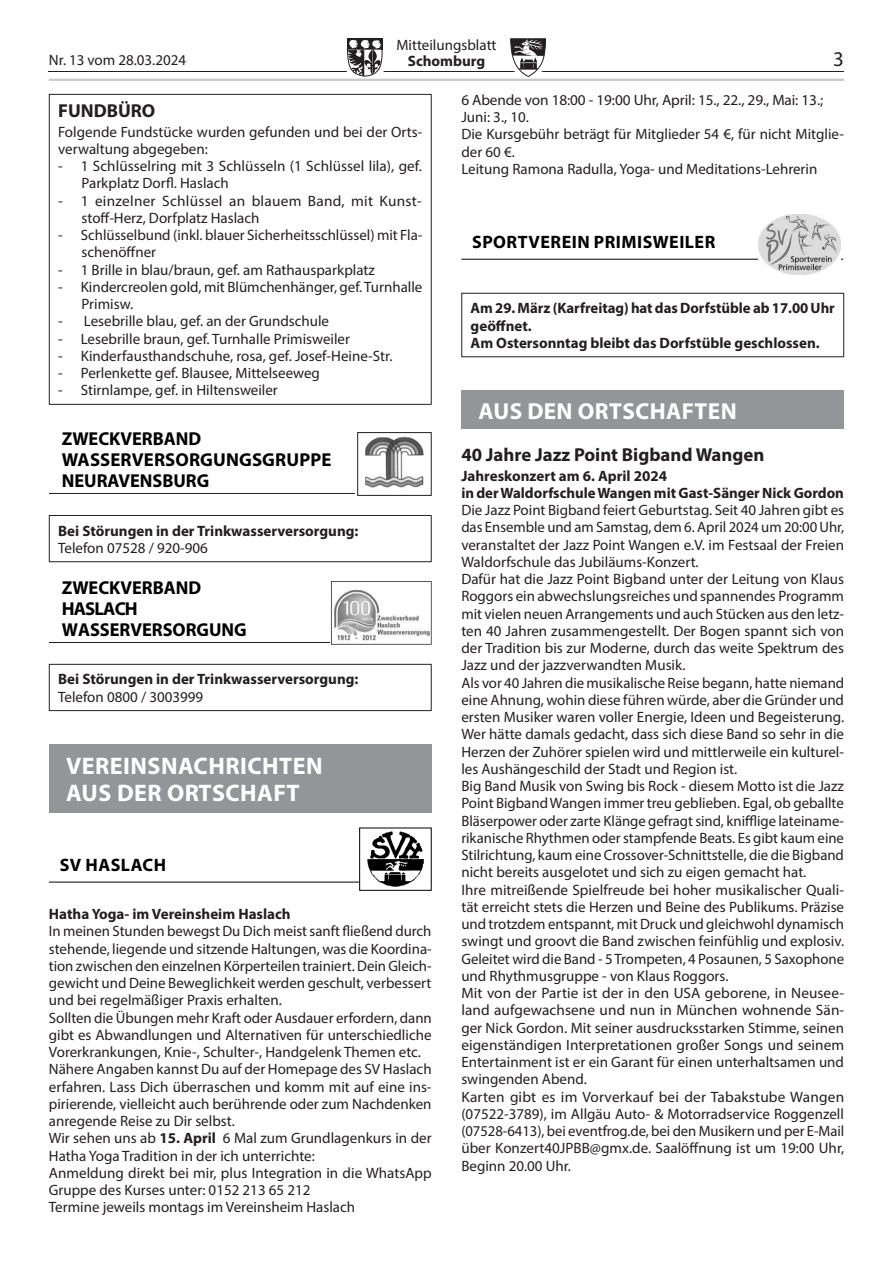
<style>
.page{position:relative;width:893px;height:1263px;background:#fff}
.page>*{position:absolute;margin:0;border:0;box-sizing:border-box;transform-origin:0 0}
.t1{font:700 24px/27px "Myriad Pro";letter-spacing:.02em;color:#fff}
.t2{font:700 23.25px "Myriad Pro";letter-spacing:.02em;color:#fff}
.t3{font:21px "Myriad Pro";color:#231f20}
.t4{font:700 18.75px/21px "Myriad Pro";color:#000}
.t5{font:700 18.75px "Myriad Pro";color:#231f20}
.t6{font:700 18px "Myriad Pro";letter-spacing:.025em;color:#000}
.t7{font:15px/17.2px "Myriad Pro";color:#231f20}
.t8{font:700 15px/17.2px "Myriad Pro";color:#231f20}
.s1{font-weight:700}
</style>
<div class="page">
<hr style="left:49px;top:71px;width:795px;height:1px;background:#231f20">
<svg style="left:347px;top:38px;width:36px;height:39px"></svg>
<svg style="left:510px;top:38px;width:36px;height:39px"></svg>
<hr style="left:49px;top:79px;width:795px;height:2px;background:#c7c8ca">
<div style="left:49px;top:94px;width:383px;height:311px;border:1px solid #231f20"></div>
<hr style="left:49px;top:493px;width:306px;height:1px;background:#231f20">
<div style="left:357px;top:432px;width:75px;height:64px;border:1px solid #231f20"></div>
<img style="left:365px;top:436px;width:59px;height:52px">
<div style="left:49px;top:515px;width:383px;height:47px;border:1px solid #231f20"></div>
<hr style="left:49px;top:642px;width:281px;height:1px;background:#231f20">
<svg style="left:331px;top:581px;width:101px;height:64px"></svg>
<img style="left:334px;top:590px;width:96px;height:50px">
<div style="left:49px;top:664px;width:383px;height:47px;border:1px solid #231f20"></div>
<div style="left:49px;top:744px;width:383px;height:69px;background:#939598"></div>
<hr style="left:49px;top:882px;width:382px;height:1px;background:#000">
<div style="left:360px;top:828px;width:71px;height:62px;background:#fff"></div>
<div style="left:359px;top:828px;width:73px;height:63px;border:1px solid #000"></div>
<img style="left:368px;top:831px;width:55px;height:56px">
<hr style="left:461px;top:259px;width:382px;height:1px;background:#000">
<img style="left:758px;top:215px;width:83px;height:60px">
<div style="left:461px;top:293px;width:383px;height:64px;border:1px solid #231f20"></div>
<div style="left:461px;top:391px;width:383px;height:38px;background:#939598"></div>
<p class="t7" style="left:396px;top:36px;width:102px">Mitteilungsblatt</p>
<p class="t7" style="left:49px;top:51px;width:139px">Nr. 13 vom 28.03.2024</p>
<p class="t8" style="left:408px;top:52px;width:79px">Schomburg</p>
<h3 class="t3" style="left:833px;top:46px;width:12px">3</h3>
<p class="t5" style="left:58px;top:99px;width:99px">FUNDBÜRO</p>
<p class="t7" style="left:58px;top:123px;width:366px">Folgende Fundstücke wurden gefunden und bei der Orts&shy;verwaltung abgegeben:</p>
<p class="t7" style="left:82px;top:157px;width:342px;text-indent:-23px">- 1 Schlüsselring mit 3 Schlüsseln (1 Schlüssel lila), gef.<br>Parkplatz Dorfl. Haslach</p>
<p class="t7" style="left:82px;top:192px;width:342px;text-indent:-23px">- 1 einzelner Schlüssel an blauem Band, mit Kunst&shy;stoff-Herz, Dorfplatz Haslach</p>
<p class="t7" style="left:82px;top:226px;width:342px;text-indent:-23px">- Schlüsselbund (inkl. blauer Sicherheitsschlüssel) mit Fla&shy;schenöffner</p>
<p class="t7" style="left:58px;top:261px;width:318px">- 1 Brille in blau/braun, gef. am Rathausparkplatz</p>
<p class="t7" style="left:82px;top:278px;width:342px;text-indent:-23px">- Kindercreolen gold, mit Blümchenhänger, gef. Turnhalle<br>Primisw.</p>
<p class="t7" style="left:58px;top:313px;width:272px">- Lesebrille blau, gef. an der Grundschule</p>
<p class="t7" style="left:58px;top:330px;width:293px">- Lesebrille braun, gef. Turnhalle Primisweiler</p>
<p class="t7" style="left:58px;top:347px;width:336px">- Kinderfausthandschuhe, rosa, gef. Josef-Heine-Str.</p>
<p class="t7" style="left:58px;top:364px;width:263px">- Perlenkette gef. Blausee, Mittelseeweg</p>
<p class="t7" style="left:58px;top:382px;width:221px">- Stirnlampe, gef. in Hiltensweiler</p>
<p class="t4" style="left:62px;top:428px;width:271px">ZWECKVERBAND<br>WASSERVERSORGUNGSGRUPPE<br>NEURAVENSBURG</p>
<p class="t8" style="left:58px;top:521px;width:302px">Bei Störungen in der Trinkwasserversorgung:</p>
<p class="t7" style="left:58px;top:539px;width:151px">Telefon 07528 / 920-906</p>
<p class="t4" style="left:62px;top:577px;width:186px">ZWECKVERBAND<br>HASLACH<br>WASSERVERSORGUNG</p>
<p class="t8" style="left:58px;top:670px;width:302px">Bei Störungen in der Trinkwasserversorgung:</p>
<p class="t7" style="left:58px;top:688px;width:147px">Telefon 0800 / 3003999</p>
<p class="t7" style="left:461px;top:91px;width:384px">6 Abende von 18:00 - 19:00 Uhr, April: 15., 22., 29., Mai: 13.; Juni: 3., 10.<br>Die Kursgebühr beträgt für Mitglieder 54 €, für nicht Mitglie&shy;der 60 €.<br>Leitung Ramona Radulla, Yoga- und Meditations-Lehrerin</p>
<p class="t6" style="left:472px;top:230px;width:245px">SPORTVEREIN PRIMISWEILER</p>
<p class="t8" style="left:471px;top:299px;width:366px">Am 29. März (Karfreitag) hat das Dorfstüble ab 17.00 Uhr geöffnet.<br>Am Ostersonntag bleibt das Dorfstüble geschlossen.</p>
<h2 class="t2" style="left:479px;top:396px;width:260px">AUS DEN ORTSCHAFTEN</h2>
<p class="t5" style="left:461px;top:443px;width:304px">40 Jahre Jazz Point Bigband Wangen</p>
<p class="t8" style="left:461px;top:466px;width:384px">Jahreskonzert am 6. April 2024<br>in der Waldorfschule Wangen mit Gast-Sänger Nick Gordon</p>
<p class="t7" style="left:461px;top:501px;width:384px">Die Jazz Point Bigband feiert Geburtstag. Seit 40 Jahren gibt es das Ensemble und am Samstag, dem 6. April 2024 um 20:00 Uhr, veranstaltet der Jazz Point Wangen e.V. im Festsaal der Freien Waldorfschule das Jubiläums-Konzert.<br>Dafür hat die Jazz Point Bigband unter der Leitung von Klaus Roggors ein abwechslungsreiches und spannendes Programm mit vielen neuen Arrangements und auch Stücken aus den letz&shy;ten 40 Jahren zusammengestellt. Der Bogen spannt sich von der Tradition bis zur Moderne, durch das weite Spektrum des Jazz und der jazzverwandten Musik.<br>Als vor 40 Jahren die musikalische Reise begann, hatte niemand eine Ahnung, wohin diese führen würde, aber die Gründer und ersten Musiker waren voller Energie, Ideen und Begeisterung.<br>Wer hätte damals gedacht, dass sich diese Band so sehr in die Herzen der Zuhörer spielen wird und mittlerweile ein kulturel&shy;les Aushängeschild der Stadt und Region ist.<br>Big Band Musik von Swing bis Rock - diesem Motto ist die Jazz Point Bigband Wangen immer treu geblieben. Egal, ob geballte Bläserpower oder zarte Klänge gefragt sind, knifflige lateiname&shy;rikanische Rhythmen oder stampfende Beats. Es gibt kaum eine Stilrichtung, kaum eine Crossover-Schnittstelle, die die Bigband nicht bereits ausgelotet und sich zu eigen gemacht hat.<br>Ihre mitreißende Spielfreude bei hoher musikalischer Quali&shy;tät erreicht stets die Herzen und Beine des Publikums. Präzise und trotzdem entspannt, mit Druck und gleichwohl dynamisch swingt und groovt die Band zwischen feinfühlig und explosiv.<br>Geleitet wird die Band - 5 Trompeten, 4 Posaunen, 5 Saxophone und Rhythmusgruppe - von Klaus Roggors.<br>Mit von der Partie ist der in den USA geborene, in Neusee&shy;land aufgewachsene und nun in München wohnende Sän&shy;ger Nick Gordon. Mit seiner ausdrucksstarken Stimme, seinen eigenständigen Interpretationen großer Songs und seinem Entertainment ist er ein Garant für einen unterhaltsamen und swingenden Abend.<br>Karten gibt es im Vorverkauf bei der Tabakstube Wangen (07522-3789), im Allgäu Auto- &amp; Motorradservice Roggenzell (07528-6413), bei eventfrog.de, bei den Musikern und per E-Mail über Konzert40JPBB@gmx.de. Saalöffnung ist um 19:00 Uhr, Beginn 20.00 Uhr.</p>
<h1 class="t1" style="left:66px;top:752px;width:258px">VEREINSNACHRICHTEN<br>AUS DER ORTSCHAFT</h1>
<p class="t6" style="left:60px;top:853px;width:108px">SV HASLACH</p>
<p class="t8" style="left:49px;top:905px;width:243px">Hatha Yoga- im Vereinsheim Haslach</p>
<p class="t7" style="left:49px;top:922px;width:384px">In meinen Stunden bewegst Du Dich meist sanft fließend durch stehende, liegende und sitzende Haltungen, was die Koordina&shy;tion zwischen den einzelnen Körperteilen trainiert. Dein Gleich&shy;gewicht und Deine Beweglichkeit werden geschult, verbessert und bei regelmäßiger Praxis erhalten.<br>Sollten die Übungen mehr Kraft oder Ausdauer erfordern, dann gibt es Abwandlungen und Alternativen für unterschiedliche Vorerkrankungen, Knie-, Schulter-, Handgelenk Themen etc.<br>Nähere Angaben kannst Du auf der Homepage des SV Haslach erfahren. Lass Dich überraschen und komm mit auf eine ins&shy;pirierende, vielleicht auch berührende oder zum Nachdenken anregende Reise zu Dir selbst.<br>Wir sehen uns ab <span class="s1">15. April</span> 6 Mal zum Grundlagenkurs in der Hatha Yoga Tradition in der ich unterrichte:<br>Anmeldung direkt bei mir, plus Integration in die WhatsApp Gruppe des Kurses unter: 0152 213 65 212<br>Termine jeweils montags im Vereinsheim Haslach</p>
</div>
